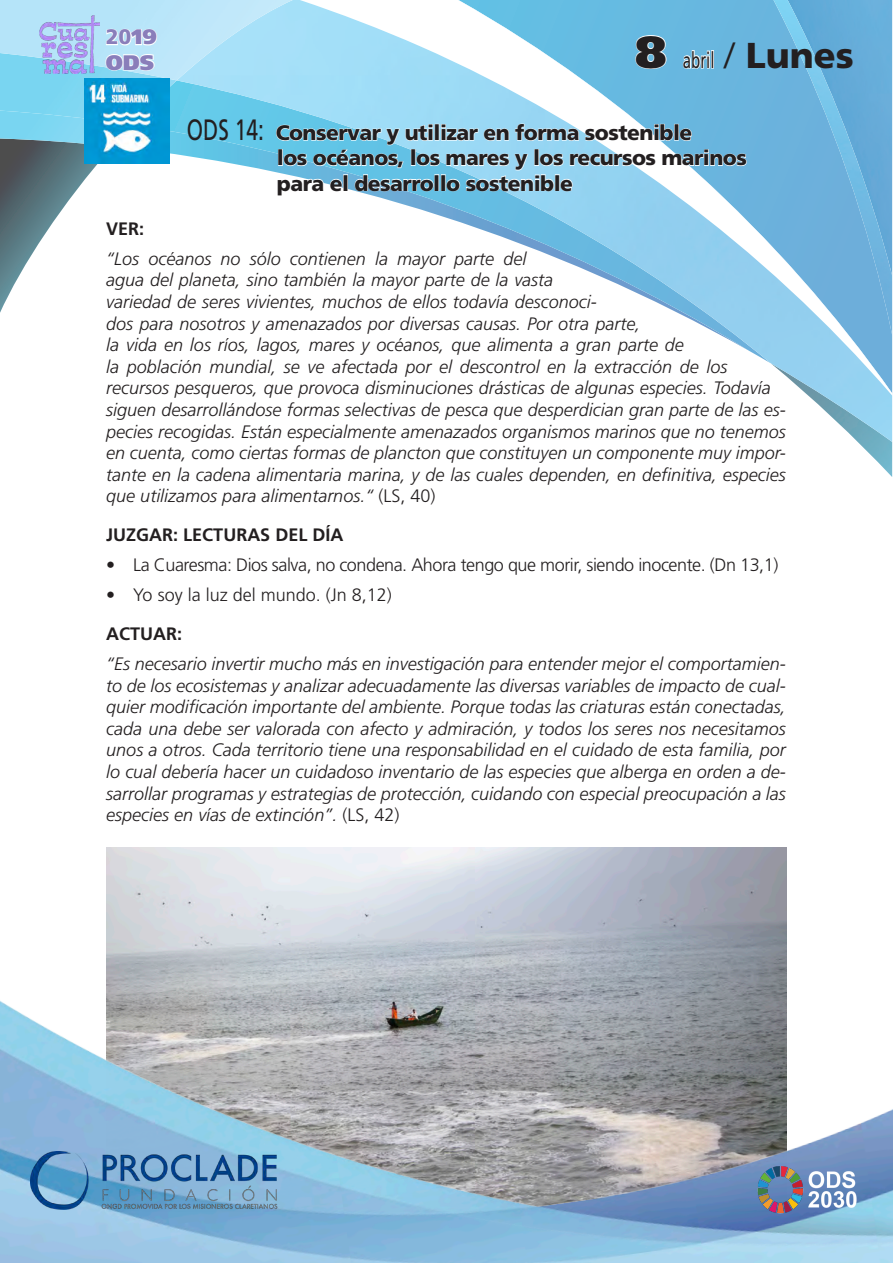
<style>
.page{position:relative;width:893px;height:1263px;background:#fff}
.page>*{position:absolute;margin:0;border:0;box-sizing:border-box;transform-origin:0 0}
.t1{font:22.5px "Frutiger LT Std";color:#231f20;scale:.67 1}
.t2{font:900 21px/25.2px "Frutiger LT Std";letter-spacing:-.025em;color:#231f20}
.t3{font:900 21px/25.2px "Frutiger LT Std";color:#8a7eba}
.t4{font:italic 300 18px/21.6px "Frutiger LT Std";color:#231f20}
.t5{font:300 18px "Frutiger LT Std";letter-spacing:-.025em;color:#231f20}
.t6{font:700 18px "Frutiger LT Std";color:#231f20}
.t7{font:300 18px "Frutiger LT Std";color:#231f20}
.s1{font-style:inherit}
.s2{font-weight:900;font-size:45px}
.s3{font-weight:300;font-size:36px}
.s4{font-weight:900;font-size:36px}
.s5{font-weight:400;font-size:29.4px}
.s6{font-style:normal}
</style>
<div class="page">
<img style="left:858px;top:442px;width:34px;height:35px">
<img style="left:177px;top:0;width:715px;height:442px">
<svg style="left:300px;top:0;width:593px;height:396px"></svg>
<svg style="left:0;top:146px;width:98px;height:167px"></svg>
<img style="left:0;top:125px;width:85px;height:21px">
<img style="left:0;top:80px;width:177px;height:45px">
<img style="left:0;top:0;width:293px;height:80px">
<svg style="left:105px;top:28px;width:53px;height:18px"></svg>
<svg style="left:105px;top:53px;width:50px;height:18px"></svg>
<img style="left:40px;top:15px;width:59px;height:59px">
<img style="left:0;top:847px;width:893px;height:416px">
<svg style="left:635px;top:34px;width:32px;height:36px"></svg>
<svg style="left:682px;top:49px;width:28px;height:21px"></svg>
<div style="left:711px;top:50px;width:3px;height:19px;border:2px solid #fff"></div>
<img style="left:757px;top:1165px;width:101px;height:48px">
<img style="left:31px;top:1152px;width:246px;height:57px">
<img style="left:85px;top:79px;width:85px;height:85px">
<svg style="left:276px;top:123px;width:471px;height:73px"></svg>
<p class="t3" style="left:106px;top:24px;width:52px"><span class="s1">20</span>19<br>ODS</p>
<p class="t1" style="left:635px;top:47px;width:327px"><span class="s2">8</span> abril <span class="s3">/</span> <span class="s4">Lunes</span></p>
<p class="t2" style="left:187px;top:120px;width:507px"><span class="s5">ODS 14:</span> Conservar y utilizar en forma sostenible</p>
<p class="t2" style="left:277px;top:145px;width:471px">los océanos, los mares y los recursos marinos para el desarrollo sostenible</p>
<p class="t6" style="left:106px;top:218px;width:40px">VER:</p>
<p class="t4" style="left:106px;top:248px;width:681px">“Los océanos no sólo contienen la mayor parte del<br>agua del planeta, sino también la mayor parte de la vasta<br>variedad de seres vivientes, muchos de ellos todavía desconoci-<br>dos para nosotros y amenazados por diversas causas. Por otra parte,<br>la vida en los ríos, lagos, mares y océanos, que alimenta a gran parte de<br>la población mundial, se ve afectada por el descontrol en la extracción de los recursos pesqueros, que provoca disminuciones drásticas de algunas especies. Todavía siguen desarrollándose formas selectivas de pesca que desperdician gran parte de las es&shy;pecies recogidas. Están especialmente amenazados organismos marinos que no tenemos en cuenta, como ciertas formas de plancton que constituyen un componente muy impor&shy;tante en la cadena alimentaria marina, y de las cuales dependen, en definitiva, especies que utilizamos para alimentarnos.“ <span class="s6">(LS, 40)</span></p>
<p class="t6" style="left:106px;top:524px;width:239px">JUZGAR: LECTURAS DEL DÍA</p>
<p class="t5" style="left:106px;top:555px;width:673px">• La Cuaresma: Dios salva, no condena. Ahora tengo que morir, siendo inocente. (Dn 13,1)</p>
<p class="t7" style="left:106px;top:585px;width:287px">• Yo soy la luz del mundo. (Jn 8,12)</p>
<p class="t6" style="left:106px;top:623px;width:77px">ACTUAR:</p>
<p class="t4" style="left:106px;top:653px;width:681px;text-align:justify">“Es necesario invertir mucho más en investigación para entender mejor el comportamien&shy;to de los ecosistemas y analizar adecuadamente las diversas variables de impacto de cual&shy;quier modificación importante del ambiente. Porque todas las criaturas están conectadas, cada una debe ser valorada con afecto y admiración, y todos los seres nos necesitamos unos a otros. Cada territorio tiene una responsabilidad en el cuidado de esta familia, por lo cual debería hacer un cuidadoso inventario de las especies que alberga en orden a de&shy;sarrollar programas y estrategias de protección, cuidando con especial preocupación a las especies en vías de extinción”. <span class="s6">(LS, 42)</span></p>
</div>
